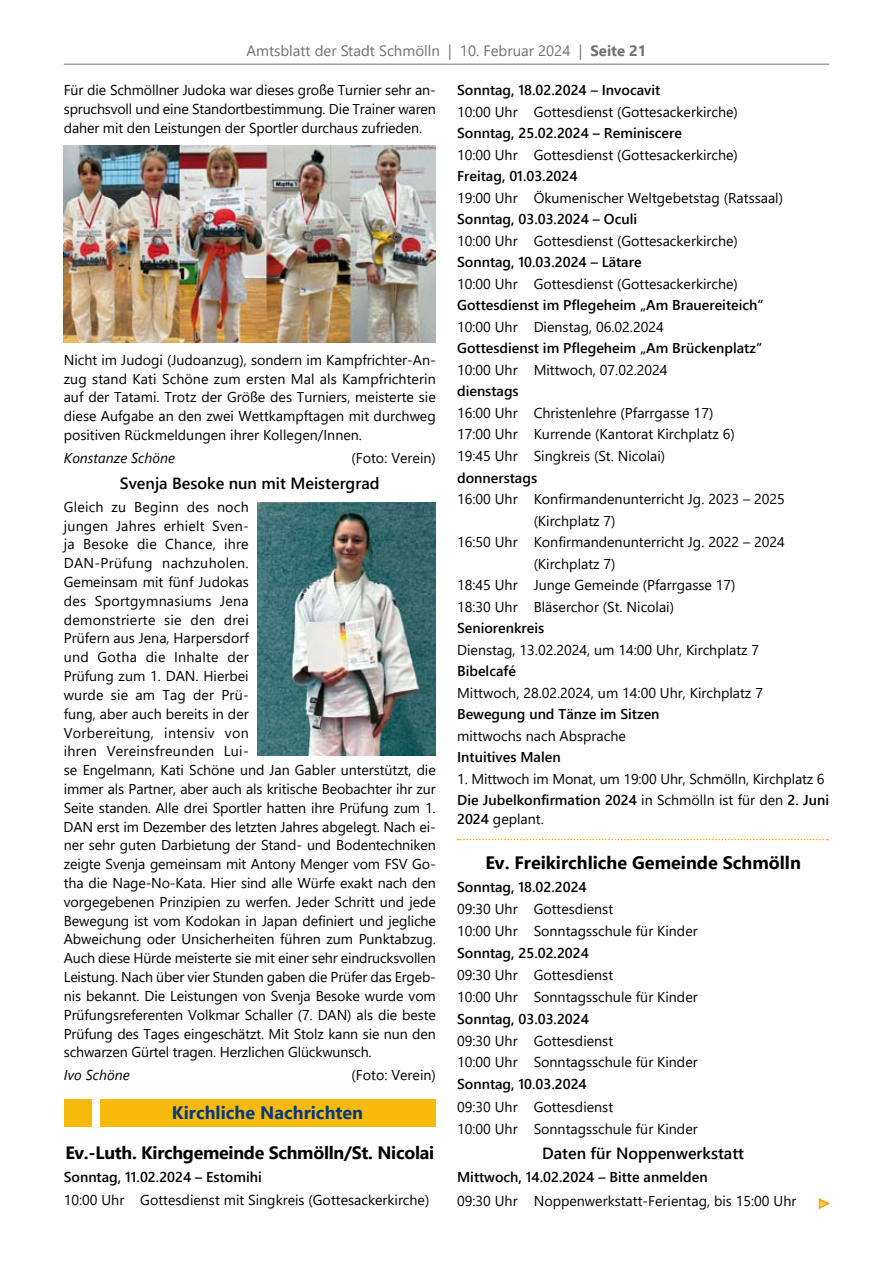
<style>
.page{position:relative;width:893px;height:1263px;background:#fff}
.page>*{position:absolute;margin:0;border:0;box-sizing:border-box;transform-origin:0 0}
.t1{font:700 18px "Segoe UI";color:#000}
.t2{font:700 18px "Segoe UI";color:#003882}
.t3{font:700 17.85px "Segoe UI";letter-spacing:-.015em;color:#000}
.t4{font:600 16.2px "Segoe UI";color:#000}
.t5{font:15px "Segoe UI";color:#707173}
.t6{font:14.25px/18.8px "Segoe UI";color:#000}
.t7{font:600 14.25px "Segoe UI";color:#000}
.t8{font:italic 14.25px "Segoe UI";color:#000}
.t9{font:9px "Arial Narrow";color:#fcc867}
.s1{font-weight:700}
.s2{font-weight:600}
</style>
<div class="page">
<hr style="left:64px;top:64px;width:765px;height:1px;background:#707173">
<img style="left:64px;top:146px;width:372px;height:196px">
<img style="left:257px;top:502px;width:179px;height:253px">
<div style="left:100px;top:1099px;width:336px;height:27px;background:#f8ba0a"></div>
<div style="left:64px;top:1099px;width:27px;height:27px;background:#f8ba0a"></div>
<svg style="left:458px;top:839px;width:370px;height:1px"></svg>
<svg style="left:818px;top:1198px;width:12px;height:11px"></svg>
<p class="t5" style="left:246px;top:36px;width:402px">Amtsblatt der Stadt Schmölln | 10. Februar 2024 | <span class="s1">Seite 21</span></p>
<p class="t6" style="left:64px;top:80px;width:374px;text-align:justify">Für die Schmöllner Judoka war dieses große Turnier sehr an&shy;spruchsvoll und eine Standortbestimmung. Die Trainer waren daher mit den Leistungen der Sportler durchaus zufrieden.</p>
<p class="t7" style="left:457px;top:77px;width:205px">Sonntag, 18.02.2024 – Invocavit</p>
<p class="t6" style="left:457px;top:101px;width:282px">10:00 Uhr Gottesdienst (Gottesackerkirche)</p>
<p class="t7" style="left:457px;top:120px;width:226px">Sonntag, 25.02.2024 – Reminiscere</p>
<p class="t6" style="left:457px;top:144px;width:282px">10:00 Uhr Gottesdienst (Gottesackerkirche)</p>
<p class="t7" style="left:457px;top:163px;width:122px">Freitag, 01.03.2024</p>
<p class="t6" style="left:457px;top:187px;width:327px">19:00 Uhr Ökumenischer Weltgebetstag (Ratssaal)</p>
<p class="t7" style="left:457px;top:206px;width:182px">Sonntag, 03.03.2024 – Oculi</p>
<p class="t6" style="left:457px;top:230px;width:282px">10:00 Uhr Gottesdienst (Gottesackerkirche)</p>
<p class="t7" style="left:457px;top:249px;width:186px">Sonntag, 10.03.2024 – Lätare</p>
<p class="t6" style="left:457px;top:273px;width:282px">10:00 Uhr Gottesdienst (Gottesackerkirche)</p>
<p class="t7" style="left:457px;top:292px;width:308px">Gottesdienst im Pflegeheim „Am Brauereiteich“</p>
<p class="t6" style="left:457px;top:316px;width:208px">10:00 Uhr Dienstag, 06.02.2024</p>
<p class="t7" style="left:457px;top:335px;width:306px">Gottesdienst im Pflegeheim „Am Brückenplatz“</p>
<p class="t6" style="left:457px;top:359px;width:212px">10:00 Uhr Mittwoch, 07.02.2024</p>
<p class="t7" style="left:457px;top:378px;width:63px">dienstags</p>
<p class="t6" style="left:457px;top:401px;width:279px;line-height:21.5px">16:00 Uhr Christenlehre (Pfarrgasse 17)<br>17:00 Uhr Kurrende (Kantorat Kirchplatz 6)<br>19:45 Uhr Singkreis (St. Nicolai)</p>
<p class="t7" style="left:457px;top:464px;width:82px">donnerstags</p>
<p class="t6" style="left:457px;top:488px;width:329px">16:00 Uhr Konfirmandenunterricht Jg. 2023 – 2025</p>
<p class="t6" style="left:534px;top:510px;width:83px">(Kirchplatz 7)</p>
<p class="t6" style="left:457px;top:531px;width:329px">16:50 Uhr Konfirmandenunterricht Jg. 2022 – 2024</p>
<p class="t6" style="left:534px;top:553px;width:83px">(Kirchplatz 7)</p>
<p class="t6" style="left:457px;top:574px;width:280px">18:45 Uhr Junge Gemeinde (Pfarrgasse 17)</p>
<p class="t6" style="left:457px;top:596px;width:218px">18:30 Uhr Bläserchor (St. Nicolai)</p>
<p class="t7" style="left:457px;top:614px;width:89px">Seniorenkreis</p>
<p class="t6" style="left:457px;top:639px;width:304px">Dienstag, 13.02.2024, um 14:00 Uhr, Kirchplatz 7</p>
<p class="t7" style="left:457px;top:657px;width:60px">Bibelcafé</p>
<p class="t6" style="left:457px;top:682px;width:307px">Mittwoch, 28.02.2024, um 14:00 Uhr, Kirchplatz 7</p>
<p class="t7" style="left:457px;top:700px;width:204px">Bewegung und Tänze im Sitzen</p>
<p class="t6" style="left:457px;top:725px;width:170px">mittwochs nach Absprache</p>
<p class="t7" style="left:457px;top:743px;width:105px">Intuitives Malen</p>
<p class="t6" style="left:457px;top:766px;width:374px;line-height:21.5px">1. Mittwoch im Monat, um 19:00 Uhr, Schmölln, Kirchplatz 6<br><span class="s2">Die Jubelkonfirmation 2024</span> in Schmölln ist für den <span class="s2">2. Juni</span></p>
<p class="t6" style="left:457px;top:808px;width:88px"><span class="s2">2024</span> geplant.</p>
<p class="t1" style="left:485px;top:845px;width:317px">Ev. Freikirchliche Gemeinde Schmölln</p>
<p class="t7" style="left:457px;top:873px;width:131px">Sonntag, 18.02.2024</p>
<p class="t6" style="left:457px;top:897px;width:242px;line-height:21.9px">09:30 Uhr Gottesdienst<br>10:00 Uhr Sonntagsschule für Kinder</p>
<p class="t7" style="left:457px;top:939px;width:133px">Sonntag, 25.02.2024</p>
<p class="t6" style="left:457px;top:962px;width:242px;line-height:21.9px">09:30 Uhr Gottesdienst<br>10:00 Uhr Sonntagsschule für Kinder</p>
<p class="t7" style="left:457px;top:1005px;width:133px">Sonntag, 03.03.2024</p>
<p class="t6" style="left:457px;top:1028px;width:242px;line-height:21.9px">09:30 Uhr Gottesdienst<br>10:00 Uhr Sonntagsschule für Kinder</p>
<p class="t7" style="left:457px;top:1071px;width:131px">Sonntag, 10.03.2024</p>
<p class="t6" style="left:457px;top:1094px;width:242px;line-height:22.2px">09:30 Uhr Gottesdienst<br>10:00 Uhr Sonntagsschule für Kinder</p>
<p class="t4" style="left:542px;top:1138px;width:203px">Daten für Noppenwerkstatt</p>
<p class="t7" style="left:457px;top:1164px;width:252px">Mittwoch, 14.02.2024 – Bitte anmelden</p>
<p class="t6" style="left:457px;top:1190px;width:341px">09:30 Uhr Noppenwerkstatt-Ferientag, bis 15:00 Uhr</p>
<p class="t9" style="left:820px;top:1197px;width:10px">►</p>
<p class="t6" style="left:64px;top:349px;width:374px;text-align:justify">Nicht im Judogi (Judoanzug), sondern im Kampfrichter-An&shy;zug stand Kati Schöne zum ersten Mal als Kampfrichterin auf der Tatami. Trotz der Größe des Turniers, meisterte sie diese Aufgabe an den zwei Wettkampftagen mit durchweg positiven Rückmeldungen ihrer Kollegen/Innen.</p>
<p class="t8" style="left:64px;top:445px;width:113px">Konstanze Schöne</p>
<p class="t6" style="left:352px;top:447px;width:86px">(Foto: Verein)</p>
<p class="t4" style="left:120px;top:468px;width:261px">Svenja Besoke nun mit Meistergrad</p>
<p class="t6" style="left:64px;top:496px;width:374px">Gleich zu Beginn des noch<br>jungen Jahres erhielt Sven-<br>ja Besoke die Chance, ihre<br>DAN-Prüfung nachzuholen.<br>Gemeinsam mit fünf Judokas<br>des Sportgymnasiums Jena<br>demonstrierte sie den drei<br>Prüfern aus Jena, Harpersdorf<br>und Gotha die Inhalte der<br>Prüfung zum 1. DAN. Hierbei<br>wurde sie am Tag der Prü-<br>fung, aber auch bereits in der<br>Vorbereitung, intensiv von<br>ihren Vereinsfreunden Lui-<br>se Engelmann, Kati Schöne und Jan Gabler unterstützt, die immer als Partner, aber auch als kritische Beobachter ihr zur Seite standen. Alle drei Sportler hatten ihre Prüfung zum 1.<br>DAN erst im Dezember des letzten Jahres abgelegt. Nach ei&shy;ner sehr guten Darbietung der Stand- und Bodentechniken zeigte Svenja gemeinsam mit Antony Menger vom FSV Go&shy;tha die Nage-No-Kata. Hier sind alle Würfe exakt nach den vorgegebenen Prinzipien zu werfen. Jeder Schritt und jede Bewegung ist vom Kodokan in Japan definiert und jegliche Abweichung oder Unsicherheiten führen zum Punktabzug.<br>Auch diese Hürde meisterte sie mit einer sehr eindrucksvollen Leistung. Nach über vier Stunden gaben die Prüfer das Ergeb&shy;nis bekannt. Die Leistungen von Svenja Besoke wurde vom Prüfungsreferenten Volkmar Schaller (7. DAN) als die beste Prüfung des Tages eingeschätzt. Mit Stolz kann sie nun den schwarzen Gürtel tragen. Herzlichen Glückwunsch.</p>
<p class="t8" style="left:64px;top:1062px;width:67px">Ivo Schöne</p>
<p class="t6" style="left:352px;top:1065px;width:86px">(Foto: Verein)</p>
<p class="t2" style="left:172px;top:1096px;width:193px">Kirchliche Nachrichten</p>
<p class="t3" style="left:65px;top:1136px;width:370px">Ev.-Luth. Kirchgemeinde Schmölln/St. Nicolai</p>
<p class="t7" style="left:64px;top:1164px;width:199px">Sonntag, 11.02.2024 – Estomihi</p>
<p class="t6" style="left:64px;top:1189px;width:367px">10:00 Uhr Gottesdienst mit Singkreis (Gottesackerkirche)</p>
</div>
